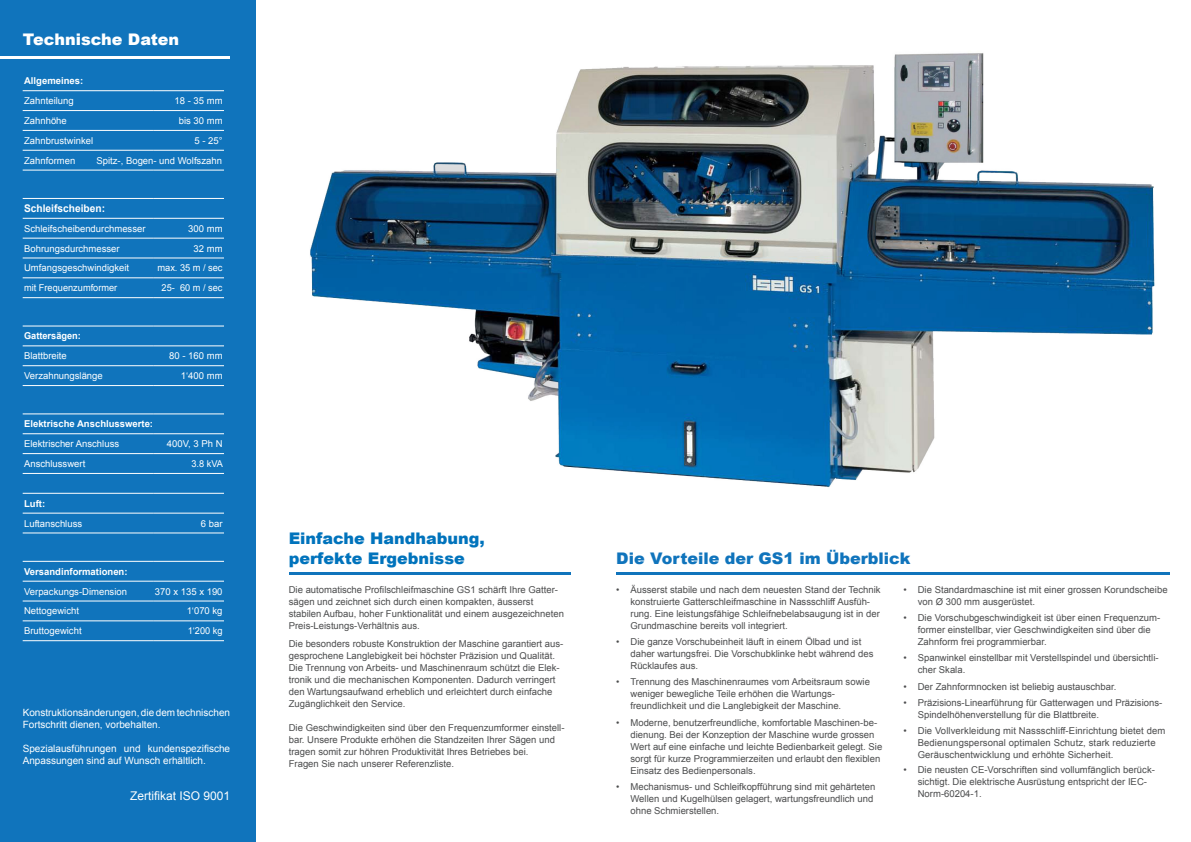
<style>
.page{position:relative;width:1191px;height:842px;background:#fff}
.page>*{position:absolute;margin:0;border:0;box-sizing:border-box;transform-origin:0 0}
.t1{font:900 16px/20px "Arial";color:#0073bc}
.t2{font:900 16px "Arial";color:#1074bc}
.t3{font:900 16px "Arial";color:#fff}
.t4{font:12px "Arial";color:#fff}
.t5{font:700 10.5px "Arial";color:#fff}
.t6{font:10px/12px "Arial";color:#fff}
.t7{font:9.5px/12px "Arial";color:#4b4c4d}
.t8{font:9.5px "Arial";color:#fff}
.t9{font:700 9.5px "Arial";color:#fff}
</style>
<div class="page">
<div style="left:0;top:0;width:255px;height:842px;background:#1074bc"></div>
<hr style="left:616px;top:573px;width:554px;height:2px;background:#1074bc">
<hr style="left:0;top:57px;width:230px;height:2px;background:#fff">
<img style="left:310px;top:53px;width:845px;height:435px">
<hr style="left:23px;top:621px;width:130px;height:1px;background:#fff">
<hr style="left:153px;top:621px;width:71px;height:1px;background:#fff">
<hr style="left:23px;top:640px;width:130px;height:1px;background:#fff">
<hr style="left:153px;top:640px;width:71px;height:1px;background:#fff">
<hr style="left:23px;top:561px;width:130px;height:1px;background:#fff">
<hr style="left:153px;top:561px;width:71px;height:1px;background:#fff">
<hr style="left:23px;top:581px;width:130px;height:1px;background:#fff">
<hr style="left:153px;top:581px;width:71px;height:1px;background:#fff">
<hr style="left:23px;top:601px;width:130px;height:1px;background:#fff">
<hr style="left:153px;top:601px;width:71px;height:1px;background:#fff">
<hr style="left:23px;top:90px;width:130px;height:1px;background:#fff">
<hr style="left:153px;top:90px;width:71px;height:1px;background:#fff">
<hr style="left:23px;top:110px;width:130px;height:1px;background:#fff">
<hr style="left:153px;top:110px;width:71px;height:1px;background:#fff">
<hr style="left:23px;top:130px;width:130px;height:1px;background:#fff">
<hr style="left:153px;top:130px;width:71px;height:1px;background:#fff">
<hr style="left:23px;top:150px;width:130px;height:1px;background:#fff">
<hr style="left:153px;top:150px;width:71px;height:1px;background:#fff">
<hr style="left:23px;top:170px;width:130px;height:1px;background:#fff">
<hr style="left:153px;top:170px;width:71px;height:1px;background:#fff">
<hr style="left:23px;top:198px;width:130px;height:1px;background:#fff">
<hr style="left:153px;top:198px;width:71px;height:1px;background:#fff">
<hr style="left:23px;top:218px;width:130px;height:1px;background:#fff">
<hr style="left:153px;top:218px;width:71px;height:1px;background:#fff">
<hr style="left:23px;top:238px;width:130px;height:1px;background:#fff">
<hr style="left:153px;top:238px;width:71px;height:1px;background:#fff">
<hr style="left:23px;top:258px;width:130px;height:1px;background:#fff">
<hr style="left:153px;top:258px;width:71px;height:1px;background:#fff">
<hr style="left:23px;top:278px;width:130px;height:1px;background:#fff">
<hr style="left:153px;top:278px;width:71px;height:1px;background:#fff">
<hr style="left:23px;top:297px;width:130px;height:1px;background:#fff">
<hr style="left:153px;top:297px;width:71px;height:1px;background:#fff">
<hr style="left:23px;top:326px;width:130px;height:1px;background:#fff">
<hr style="left:153px;top:326px;width:71px;height:1px;background:#fff">
<hr style="left:23px;top:346px;width:130px;height:1px;background:#fff">
<hr style="left:153px;top:346px;width:71px;height:1px;background:#fff">
<hr style="left:23px;top:365px;width:130px;height:1px;background:#fff">
<hr style="left:153px;top:365px;width:71px;height:1px;background:#fff">
<hr style="left:23px;top:385px;width:130px;height:1px;background:#fff">
<hr style="left:153px;top:385px;width:71px;height:1px;background:#fff">
<hr style="left:23px;top:414px;width:130px;height:1px;background:#fff">
<hr style="left:153px;top:414px;width:71px;height:1px;background:#fff">
<hr style="left:23px;top:433px;width:130px;height:1px;background:#fff">
<hr style="left:153px;top:433px;width:71px;height:1px;background:#fff">
<hr style="left:23px;top:453px;width:130px;height:1px;background:#fff">
<hr style="left:153px;top:453px;width:71px;height:1px;background:#fff">
<hr style="left:23px;top:473px;width:130px;height:1px;background:#fff">
<hr style="left:153px;top:473px;width:71px;height:1px;background:#fff">
<hr style="left:23px;top:493px;width:130px;height:1px;background:#fff">
<hr style="left:153px;top:493px;width:71px;height:1px;background:#fff">
<hr style="left:23px;top:513px;width:130px;height:1px;background:#fff">
<hr style="left:153px;top:513px;width:71px;height:1px;background:#fff">
<hr style="left:23px;top:533px;width:130px;height:1px;background:#fff">
<hr style="left:153px;top:533px;width:71px;height:1px;background:#fff">
<hr style="left:289px;top:573px;width:281px;height:2px;background:#1074bc">
<p class="t3" style="left:23px;top:28px;width:158px">Technische Daten</p>
<p class="t9" style="left:24px;top:75px;width:61px">Allgemeines:</p>
<p class="t8" style="left:24px;top:95px;width:51px">Zahnteilung</p>
<p class="t8" style="left:174px;top:95px;width:50px">18 - 35 mm</p>
<p class="t8" style="left:24px;top:114px;width:44px">Zahnhöhe</p>
<p class="t8" style="left:179px;top:114px;width:45px">bis 30 mm</p>
<p class="t8" style="left:24px;top:134px;width:71px">Zahnbrustwinkel</p>
<p class="t8" style="left:194px;top:134px;width:30px">5 - 25°</p>
<p class="t8" style="left:24px;top:154px;width:53px">Zahnformen</p>
<p class="t8" style="left:96px;top:154px;width:127px">Spitz-, Bogen- und Wolfszahn</p>
<p class="t5" style="left:24px;top:202px;width:82px">Schleifscheiben:</p>
<p class="t8" style="left:24px;top:222px;width:123px">Schleifscheibendurchmesser</p>
<p class="t8" style="left:188px;top:222px;width:36px">300 mm</p>
<p class="t8" style="left:24px;top:242px;width:97px">Bohrungsdurchmesser</p>
<p class="t8" style="left:193px;top:242px;width:31px">32 mm</p>
<p class="t8" style="left:24px;top:262px;width:107px">Umfangsgeschwindigkeit</p>
<p class="t8" style="left:157px;top:262px;width:67px">max. 35 m / sec</p>
<p class="t8" style="left:24px;top:282px;width:95px">mit Frequenzumformer</p>
<p class="t8" style="left:162px;top:282px;width:62px">25- 60 m / sec</p>
<p class="t9" style="left:24px;top:330px;width:58px">Gattersägen:</p>
<p class="t8" style="left:24px;top:350px;width:44px">Blattbreite</p>
<p class="t8" style="left:169px;top:350px;width:55px">80 - 160 mm</p>
<p class="t8" style="left:24px;top:369px;width:80px">Verzahnungslänge</p>
<p class="t8" style="left:181px;top:369px;width:43px">1‘400 mm</p>
<p class="t9" style="left:24px;top:418px;width:131px">Elektrische Anschlusswerte:</p>
<p class="t8" style="left:24px;top:438px;width:97px">Elektrischer Anschluss</p>
<p class="t8" style="left:167px;top:438px;width:57px">400V, 3 Ph N</p>
<p class="t8" style="left:24px;top:457px;width:63px">Anschlusswert</p>
<p class="t8" style="left:191px;top:457px;width:33px">3.8 kVA</p>
<p class="t9" style="left:24px;top:497px;width:23px">Luft:</p>
<p class="t8" style="left:24px;top:517px;width:60px">Luftanschluss</p>
<p class="t8" style="left:201px;top:517px;width:23px">6 bar</p>
<p class="t9" style="left:24px;top:565px;width:105px">Versandinformationen:</p>
<p class="t8" style="left:24px;top:585px;width:104px">Verpackungs-Dimension</p>
<p class="t8" style="left:155px;top:585px;width:69px">370 x 135 x 190</p>
<p class="t8" style="left:24px;top:605px;width:56px">Nettogewicht</p>
<p class="t8" style="left:187px;top:605px;width:37px">1‘070 kg</p>
<p class="t8" style="left:24px;top:625px;width:59px">Bruttogewicht</p>
<p class="t8" style="left:188px;top:625px;width:36px">1‘200 kg</p>
<p class="t6" style="left:23px;top:707px;width:209px">Konstruktionsänderungen, die dem technischen<br>Fortschritt dienen, vorbehalten.</p>
<p class="t6" style="left:23px;top:743px;width:209px">Spezialausführungen und kundenspezifische<br>Anpassungen sind auf Wunsch erhältlich.</p>
<p class="t4" style="left:130px;top:788px;width:102px">Zertifikat ISO 9001</p>
<p class="t1" style="left:289px;top:528px;width:198px">Einfache Handhabung, perfekte Ergebnisse</p>
<p class="t7" style="left:289px;top:584px;width:277px">Die automatische Profilschleifmaschine GS1 schärft Ihre Gatter&shy;sägen und zeichnet sich durch einen kompakten, äusserst stabilen Aufbau, hoher Funktionalität und einem ausgezeichneten Preis-Leistungs-Verhältnis aus.</p>
<p class="t7" style="left:289px;top:637px;width:276px">Die besonders robuste Konstruktion der Maschine garantiert aus&shy;gesprochene Langlebigkeit bei höchster Präzision und Qualität.<br>Die Trennung von Arbeits- und Maschinenraum schützt die Elek&shy;tronik und die mechanischen Komponenten. Dadurch verringert den Wartungsaufwand erheblich und erleichtert durch einfache Zugänglichkeit den Service.</p>
<p class="t7" style="left:289px;top:721px;width:277px">Die Geschwindigkeiten sind über den Frequenzumformer einstell&shy;bar. Unsere Produkte erhöhen die Standzeiten Ihrer Sägen und tragen somit zur höhren Produktivität Ihres Betriebes bei.<br>Fragen Sie nach unserer Referenzliste.</p>
<p class="t2" style="left:616px;top:547px;width:295px">Die Vorteile der GS1 im Überblick</p>
<p class="t7" style="left:630px;top:584px;width:252px;text-indent:-14px">• Äusserst stabile und nach dem neuesten Stand der Technik konstruierte Gatterschleifmaschine in Nassschliff Ausfüh&shy;rung. Eine leistungsfähige Schleifnebelabsaugung ist in der Grundmaschine bereits voll integriert.</p>
<p class="t7" style="left:630px;top:636px;width:244px;text-indent:-14px">• Die ganze Vorschubeinheit läuft in einem Ölbad und ist daher wartungsfrei. Die Vorschubklinke hebt während des<br>Rücklaufes aus.</p>
<p class="t7" style="left:630px;top:676px;width:241px;text-indent:-14px">• Trennung des Maschinenraumes vom Arbeitsraum sowie weniger bewegliche Teile erhöhen die Wartungs&shy;freundlichkeit und die Langlebigkeit der Maschine.</p>
<p class="t7" style="left:630px;top:716px;width:253px;text-indent:-14px">• Moderne, benutzerfreundliche, komfortable Maschinen-be&shy;dienung. Bei der Konzeption der Maschine wurde grossen Wert auf eine einfache und leichte Bedienbarkeit gelegt. Sie sorgt für kurze Programmierzeiten und erlaubt den flexiblen Einsatz des Bedienpersonals.</p>
<p class="t7" style="left:630px;top:781px;width:246px;text-indent:-14px">• Mechanismus- und Schleifkopfführung sind mit gehärteten<br>Wellen und Kugelhülsen gelagert, wartungsfreundlich und ohne Schmierstellen.</p>
<p class="t7" style="left:917px;top:584px;width:251px;text-indent:-14px">• Die Standardmaschine ist mit einer grossen Korundscheibe von Ø 300 mm ausgerüstet.</p>
<p class="t7" style="left:917px;top:612px;width:244px;text-indent:-14px">• Die Vorschubgeschwindigkeit ist über einen Frequenzum&shy;former einstellbar, vier Geschwindigkeiten sind über die<br>Zahnform frei programmierbar.</p>
<p class="t7" style="left:917px;top:652px;width:242px;text-indent:-14px">• Spanwinkel einstellbar mit Verstellspindel und übersichtli&shy;cher Skala.</p>
<p class="t7" style="left:903px;top:680px;width:214px">• Der Zahnformnocken ist beliebig austauschbar.</p>
<p class="t7" style="left:917px;top:697px;width:246px;text-indent:-14px">• Präzisions-Linearführung für Gatterwagen und Präzisions-<br>Spindelhöhenverstellung für die Blattbreite.</p>
<p class="t7" style="left:917px;top:725px;width:249px;text-indent:-14px">• Die Vollverkleidung mit Nassschliff-Einrichtung bietet dem<br>Bedienungspersonal optimalen Schutz, stark reduzierte<br>Geräuschentwicklung und erhöhte Sicherheit.</p>
<p class="t7" style="left:917px;top:764px;width:239px;text-indent:-14px">• Die neusten CE-Vorschriften sind vollumfänglich berück&shy;sichtigt. Die elektrische Ausrüstung entspricht der IEC-<br>Norm-60204-1.</p>
</div>
